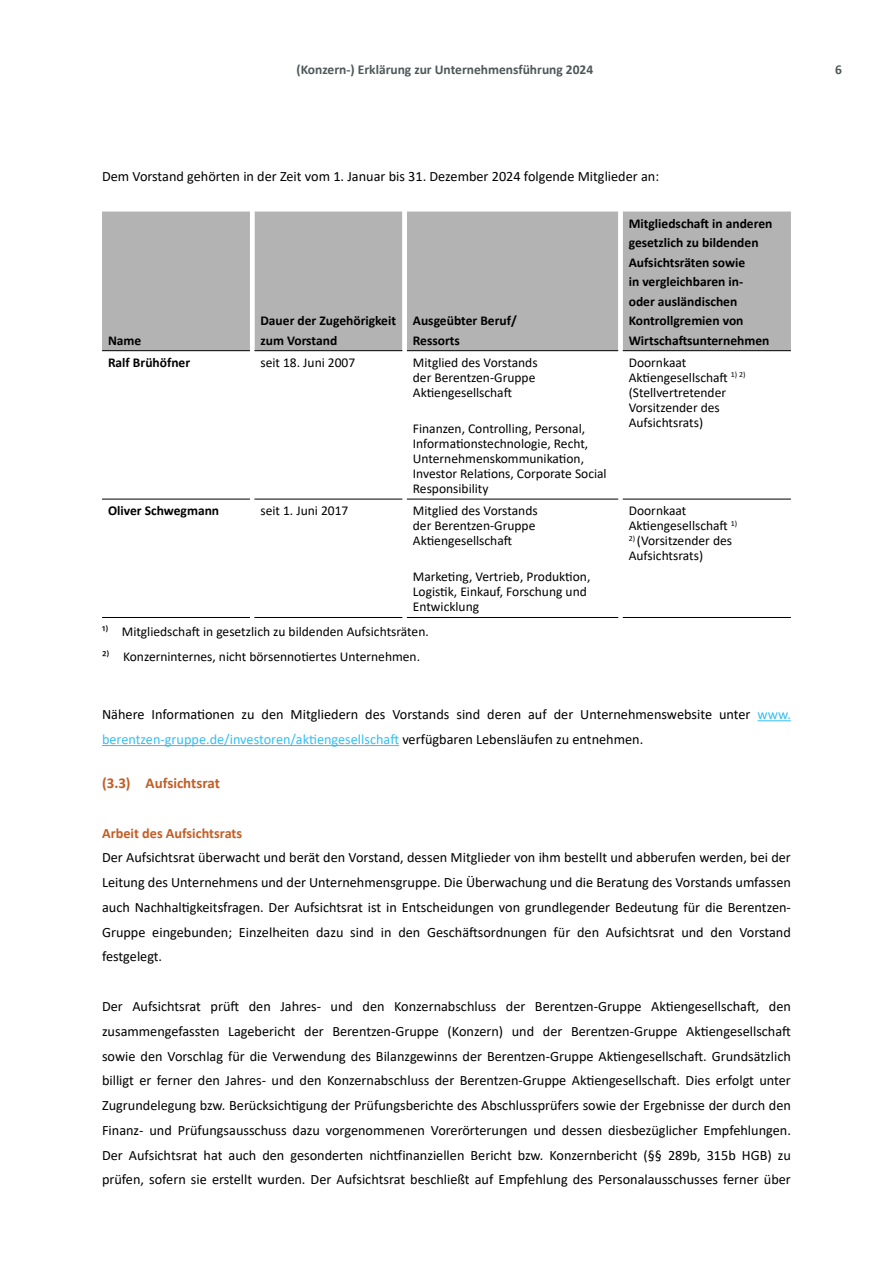
<style>
.page{position:relative;width:893px;height:1263px;background:#fff}
.page>*{position:absolute;margin:0;border:0;box-sizing:border-box;transform-origin:0 0}
.t1{font:700 15px "Calibri";color:#c25e26}
.t2{font:14.25px/24.8px "Calibri";color:#000;text-align:justify}
.t3{font:700 14.25px "Calibri";color:#c25e26}
.t4{font:13.5px/15px "Calibri";color:#000}
.t5{font:700 13.5px/19.5px "Calibri";color:#000}
.t6{font:700 13.5px "Calibri";color:#4e5859}
.s1{color:#37bff0}
</style>
<div class="page">
<div style="left:102px;top:212px;width:689px;height:138px;background:#b3b3b3"></div>
<svg style="left:250px;top:212px;width:373px;height:288px"></svg>
<hr style="left:102px;top:350px;width:148px;height:1px;background:#000">
<hr style="left:254px;top:350px;width:148px;height:1px;background:#000">
<hr style="left:407px;top:350px;width:211px;height:1px;background:#000">
<hr style="left:623px;top:350px;width:168px;height:1px;background:#000">
<hr style="left:102px;top:499px;width:148px;height:1px;background:#000">
<hr style="left:254px;top:499px;width:148px;height:1px;background:#000">
<hr style="left:407px;top:499px;width:211px;height:1px;background:#000">
<hr style="left:623px;top:499px;width:168px;height:1px;background:#000">
<hr style="left:254px;top:617px;width:148px;height:1px;background:#000">
<hr style="left:407px;top:617px;width:211px;height:1px;background:#000">
<hr style="left:623px;top:617px;width:168px;height:1px;background:#000">
<hr style="left:102px;top:617px;width:148px;height:1px;background:#000">
<hr style="left:758px;top:720px;width:33px;height:1px;background:#37bff0">
<hr style="left:102px;top:745px;width:297px;height:1px;background:#37bff0">
<p class="t6" style="left:297px;top:60px;width:298px">(Konzern-) Erklärung zur Unternehmensführung 2024</p>
<p class="t6" style="left:835px;top:60px;width:8px">6</p>
<p class="t2" style="left:102px;top:163px;width:559px">Dem Vorstand gehörten in der Zeit vom 1. Januar bis 31. Dezember 2024 folgende Mitglieder an:</p>
<p class="t5" style="left:108px;top:330px;width:35px">Name</p>
<p class="t5" style="left:260px;top:311px;width:137px">Dauer der Zugehörigkeit zum Vorstand</p>
<p class="t5" style="left:413px;top:311px;width:105px">Ausgeübter Beruf/<br>Ressorts</p>
<p class="t5" style="left:108px;top:352px;width:84px">Ralf Brühöfner</p>
<p class="t4" style="left:260px;top:354px;width:96px">seit 18. Juni 2007</p>
<p class="t4" style="left:413px;top:354px;width:126px">Mitglied des Vorstands der Berentzen-Gruppe<br>Aktiengesellschaft</p>
<p class="t4" style="left:413px;top:421px;width:195px">Finanzen, Controlling, Personal,<br>Informationstechnologie, Recht,<br>Unternehmenskommunikation,<br>Investor Relations, Corporate Social<br>Responsibility</p>
<p class="t5" style="left:108px;top:501px;width:113px">Oliver Schwegmann</p>
<p class="t4" style="left:260px;top:503px;width:89px">seit 1. Juni 2017</p>
<p class="t4" style="left:413px;top:503px;width:126px">Mitglied des Vorstands der Berentzen-Gruppe<br>Aktiengesellschaft</p>
<p class="t4" style="left:413px;top:569px;width:179px">Marketing, Vertrieb, Produktion,<br>Logistik, Einkauf, Forschung und<br>Entwicklung</p>
<p class="t4" style="left:102px;top:624px;width:328px">1) Mitgliedschaft in gesetzlich zu bildenden Aufsichtsräten.</p>
<p class="t4" style="left:102px;top:649px;width:320px">2) Konzerninternes, nicht börsennotiertes Unternehmen.</p>
<p class="t5" style="left:629px;top:213px;width:145px">Mitgliedschaft in anderen gesetzlich zu bildenden<br>Aufsichtsräten sowie<br>in vergleichbaren in&shy;oder ausländischen<br>Kontrollgremien von<br>Wirtschaftsunternehmen</p>
<p class="t4" style="left:629px;top:354px;width:118px">Doornkaat<br>Aktiengesellschaft <sup>1)</sup> <sup>2) </sup>(Stellvertretender<br>Vorsitzender des<br>Aufsichtsrats)</p>
<p class="t4" style="left:629px;top:503px;width:110px">Doornkaat<br>Aktiengesellschaft <sup>1)</sup></p>
<p class="t4" style="left:629px;top:533px;width:105px"><sup>2)</sup> (Vorsitzender des<br>Aufsichtsrats)</p>
<p class="t2" style="left:102px;top:702px;width:690px">Nähere Informationen zu den Mitgliedern des Vorstands sind deren auf der Unternehmenswebsite unter <span class="s1">www. berentzen-gruppe.de/investoren/aktiengesellschaft</span> verfügbaren Lebensläufen zu entnehmen.</p>
<p class="t1" style="left:102px;top:773px;width:119px">(3.3) Aufsichtsrat</p>
<p class="t3" style="left:102px;top:823px;width:142px">Arbeit des Aufsichtsrats</p>
<p class="t2" style="left:102px;top:845px;width:690px">Der Aufsichtsrat überwacht und berät den Vorstand, dessen Mitglieder von ihm bestellt und abberufen werden, bei der Leitung des Unternehmens und der Unternehmensgruppe. Die Überwachung und die Beratung des Vorstands umfassen auch Nachhaltigkeitsfragen. Der Aufsichtsrat ist in Entscheidungen von grundlegender Bedeutung für die Berentzen-Gruppe eingebunden; Einzelheiten dazu sind in den Geschäftsordnungen für den Aufsichtsrat und den Vorstand festgelegt.</p>
<p class="t2" style="left:102px;top:993px;width:690px">Der Aufsichtsrat prüft den Jahres- und den Konzernabschluss der Berentzen-Gruppe Aktiengesellschaft, den zusammengefassten Lagebericht der Berentzen-Gruppe (Konzern) und der Berentzen-Gruppe Aktiengesellschaft sowie den Vorschlag für die Verwendung des Bilanzgewinns der Berentzen-Gruppe Aktiengesellschaft. Grundsätzlich billigt er ferner den Jahres- und den Konzernabschluss der Berentzen-Gruppe Aktiengesellschaft. Dies erfolgt unter Zugrundelegung bzw. Berücksichtigung der Prüfungsberichte des Abschlussprüfers sowie der Ergebnisse der durch den Finanz- und Prüfungsausschuss dazu vorgenommenen Vorerörterungen und dessen diesbezüglicher Empfehlungen.<br>Der Aufsichtsrat hat auch den gesonderten nichtfinanziellen Bericht bzw. Konzernbericht (§§ 289b, 315b HGB) zu prüfen, sofern sie erstellt wurden. Der Aufsichtsrat beschließt auf Empfehlung des Personalausschusses ferner über</p>
</div>
